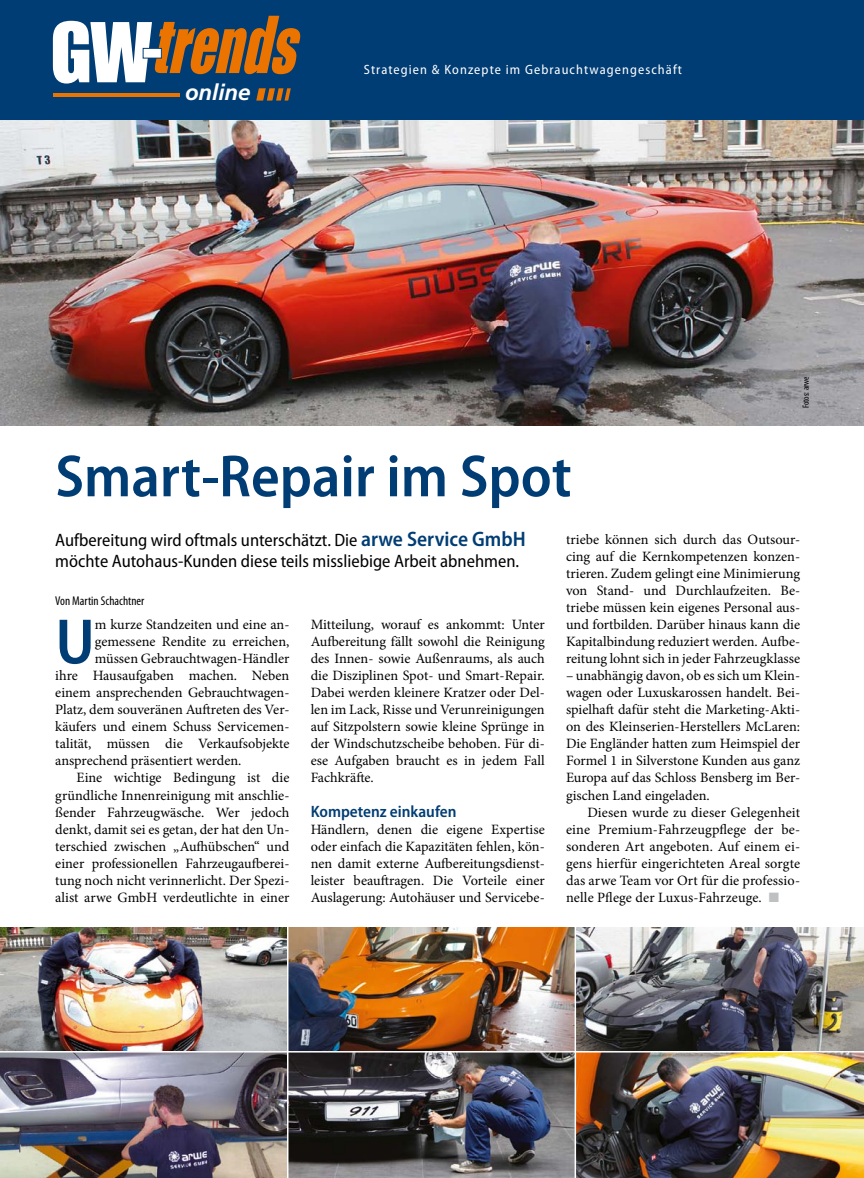
<style>
.page{position:relative;width:864px;height:1178px;background:#fff}
.page>*{position:absolute;margin:0;border:0;box-sizing:border-box;transform-origin:0 0}
.acc_grundtext_mit_In{font:600 semi-condensed 64.65px "Myriad Pro";color:#003d74}
.aba_titel{font:600 semi-condensed 60px "Myriad Pro";color:#003d74}
.aba_titel-2{font:italic 700 22.2px "Frutiger LT Std";color:#fff}
.abi_vorspann{font:semi-condensed 18px/21px "Myriad Pro";color:#000}
.acl_zwischenuebersch{font:600 semi-condensed 16.5px "Myriad Pro";color:#003d74}
.ach_grundtext_mit_ei{font:14.25px/17px "Minion Pro";color:#000;text-align:justify}
.acg_grundtext{font:14.25px/17px "Minion Pro";color:#000;text-align:justify}
.acc_grundtext_mit_In-2{font:14.25px "Minion Pro";color:#000}
.aac_stichzeile{font:semi-condensed 13.5px "Myriad Pro";letter-spacing:.08em;color:#fff}
.azz_autor{font:condensed 12.75px "Myriad Pro";color:#000}
.bad_bildquelle{font:condensed 9px "Myriad Pro";color:#000}
.s1{font-weight:600;font-size:21px;color:#003d74}
.s2{color:#bfc0c2}
</style>
<div class="page">
<img style="left:0;top:119px;width:863px;height:306px">
<div style="left:0;top:0;width:863px;height:119px;background:#003d74"></div>
<svg style="left:53px;top:16px;width:248px;height:85px"></svg>
<img style="left:0;top:927px;width:863px;height:251px">
<hr style="left:0;top:1051px;width:863px;height:1px;background:#fff">
<hr style="left:287px;top:916px;width:1px;height:262px;background:#fff">
<hr style="left:574px;top:916px;width:2px;height:262px;background:#fff">
<p class="aba_titel-2" style="left:185px;top:79px;width:67px">online</p>
<p class="aac_stichzeile" style="left:364px;top:62px;width:319px">Strategien &amp; Konzepte im Gebrauchtwagengeschäft</p>
<p class="bad_bildquelle" style="left:800px;top:408px;width:33px;rotate:-90deg">Fotos: arwe</p>
<p class="aba_titel" style="left:55px;top:443px;width:517px">Smart-Repair im Spot</p>
<p class="abi_vorspann" style="left:55px;top:530px;width:471px">Aufbereitung wird oftmals unterschätzt. Die <span class="s1">arwe Service GmbH </span>möchte Autohaus-Kunden diese teils missliebige Arbeit abnehmen.</p>
<p class="acg_grundtext" style="left:566px;top:531px;width:235px">triebe können sich durch das Outsour&shy;cing auf die Kernkompetenzen konzen&shy;trieren. Zudem gelingt eine Minimierung von Stand- und Durchlaufzeiten. Be&shy;triebe müssen kein eigenes Personal aus&shy;und fortbilden. Darüber hinaus kann die Kapitalbindung reduziert werden. Aufbe&shy;reitung lohnt sich in jeder Fahrzeugklasse</p>
<p class="acg_grundtext" style="left:566px;top:667px;width:235px">– unabhängig davon, ob es sich um Klein&shy;wagen oder Luxuskarossen handelt. Bei&shy;spielhaft dafür steht die Marketing-Akti&shy;on des Kleinserien-Herstellers McLaren:<br>Die Engländer hatten zum Heimspiel der Formel 1 in Silverstone Kunden aus ganz Europa auf das Schloss Bensberg im Ber&shy;gischen Land eingeladen.</p>
<p class="ach_grundtext_mit_ei" style="left:566px;top:803px;width:235px;text-indent:21px">Diesen wurde zu dieser Gelegenheit eine Premium-Fahrzeugpflege der be&shy;sonderen Art angeboten. Auf einem ei&shy;gens hierfür eingerichteten Areal sorgte das arwe Team vor Ort für die professio&shy;nelle Pflege der Luxus-Fahrzeuge. <span class="s2">■</span></p>
<p class="azz_autor" style="left:55px;top:593px;width:90px">Von Martin Schachtner</p>
<p class="acc_grundtext_mit_In" style="left:55px;top:606px;width:41px">U</p>
<p class="acc_grundtext_mit_In-2" style="left:95px;top:615px;width:196px">m kurze Standzeiten und eine an-</p>
<p class="ach_grundtext_mit_ei" style="left:310px;top:616px;width:235px">Mitteilung, worauf es ankommt: Unter Aufbereitung fällt sowohl die Reinigung des Innen- sowie Außenraums, als auch die Disziplinen Spot- und Smart-Repair.<br>Dabei werden kleinere Kratzer oder Del&shy;len im Lack, Risse und Verunreinigungen auf Sitzpolstern sowie kleine Sprünge in der Windschutzscheibe behoben. Für di&shy;ese Aufgaben braucht es in jedem Fall Fachkräfte.</p>
<p class="acl_zwischenuebersch" style="left:310px;top:802px;width:147px">Kompetenz einkaufen</p>
<p class="acg_grundtext" style="left:310px;top:820px;width:235px">Händlern, denen die eigene Expertise oder einfach die Kapazitäten fehlen, kön&shy;nen damit externe Aufbereitungsdienst&shy;leister beauftragen. Die Vorteile einer Auslagerung: Autohäuser und Servicebe-</p>
<p class="acc_grundtext_mit_In-2" style="left:95px;top:632px;width:196px">gemessene Rendite zu erreichen,</p>
<p class="acc_grundtext_mit_In-2" style="left:95px;top:649px;width:196px">müssen Gebrauchtwagen-Händler</p>
<p class="acc_grundtext_mit_In-2" style="left:55px;top:666px;width:235px">ihre Hausaufgaben machen. Neben</p>
<p class="acc_grundtext_mit_In-2" style="left:55px;top:683px;width:235px">einem ansprechenden Gebrauchtwagen-</p>
<p class="acc_grundtext_mit_In-2" style="left:55px;top:700px;width:235px">Platz, dem souveränen Auftreten des Ver-</p>
<p class="acc_grundtext_mit_In-2" style="left:55px;top:717px;width:235px">käufers und einem Schuss Servicemen-</p>
<p class="acc_grundtext_mit_In-2" style="left:55px;top:734px;width:235px">talität, müssen die Verkaufsobjekte</p>
<p class="acc_grundtext_mit_In-2" style="left:55px;top:751px;width:187px">ansprechend präsentiert werden.</p>
<p class="ach_grundtext_mit_ei" style="left:55px;top:769px;width:235px;text-indent:21px">Eine wichtige Bedingung ist die gründliche Innenreinigung mit anschlie&shy;ßender Fahrzeugwäsche. Wer jedoch denkt, damit sei es getan, der hat den Un&shy;terschied zwischen „Aufhübschen“ und einer professionellen Fahrzeugaufberei&shy;tung noch nicht verinnerlicht. Der Spezi&shy;alist arwe GmbH verdeutlichte in einer</p>
</div>
